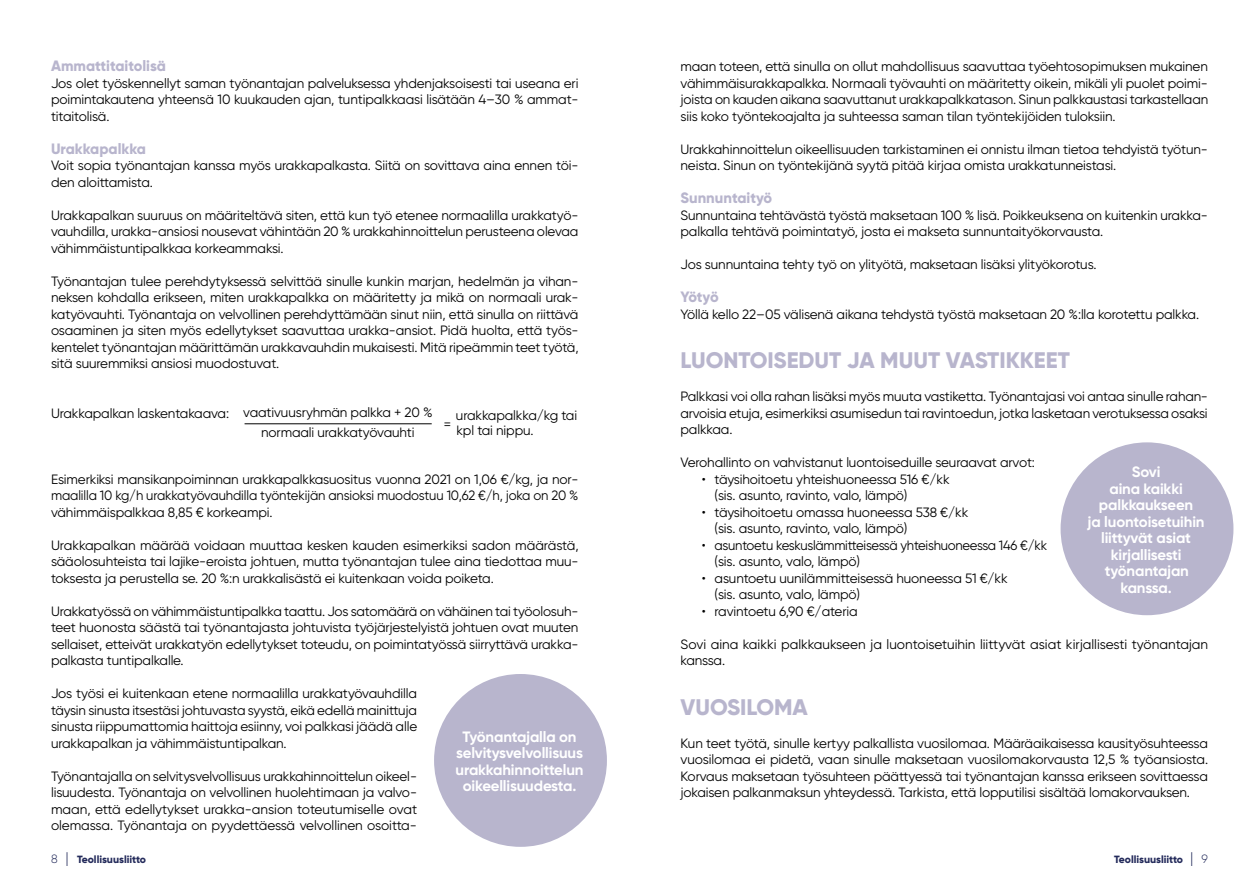
<style>
.page{position:relative;width:1259px;height:893px;background:#fff}
.page>*{position:absolute;margin:0;border:0;box-sizing:border-box;transform-origin:0 0}
.t1{font:800 22.5px "Gilroy";color:#b8b5cd}
.t2{font:700 15px/16.5px "Gilroy";letter-spacing:-.01em;color:#fff;text-align:center}
.t3{font:800 15px "Gilroy";color:#b8b5cd}
.t4{font:13.5px/16.5px "Gilroy";letter-spacing:-.01em;color:#000;text-align:justify}
.t5{font:800 10.5px "Gilroy";letter-spacing:-.005em;color:#242b5b}
.s1{font-weight:300;font-size:12px}
.s2{font-weight:300;font-size:15px}
</style>
<div class="page">
<div style="left:434px;top:674px;width:173px;height:173px;background:#b8b5cd;border-radius:50%"></div>
<div style="left:1060px;top:442px;width:173px;height:173px;background:#b8b5cd;border-radius:50%"></div>
<hr style="left:244px;top:423px;width:188px;height:1px;background:#000">
<p class="t3" style="left:51px;top:57px;width:116px">Ammattitaitolisä</p>
<p class="t4" style="left:51px;top:75px;width:529px">Jos olet työskennellyt saman työnantajan palveluksessa yhdenjaksoisesti tai useana eri poimintakautena yhteensä 10 kuukauden ajan, tuntipalkkaasi lisätään 4–30 % ammat&shy;titaitolisä.</p>
<p class="t3" style="left:51px;top:139px;width:96px">Urakkapalkka</p>
<p class="t4" style="left:51px;top:157px;width:529px">Voit sopia työnantajan kanssa myös urakkapalkasta. Siitä on sovittava aina ennen töi&shy;den aloittamista.</p>
<p class="t4" style="left:51px;top:207px;width:529px">Urakkapalkan suuruus on määriteltävä siten, että kun työ etenee normaalilla urakkatyö&shy;vauhdilla, urakka-ansiosi nousevat vähintään 20 % urakkahinnoittelun perusteena olevaa vähimmäistuntipalkkaa korkeammaksi.</p>
<p class="t4" style="left:51px;top:273px;width:529px">Työnantajan tulee perehdytyksessä selvittää sinulle kunkin marjan, hedelmän ja vihan&shy;neksen kohdalla erikseen, miten urakkapalkka on määritetty ja mikä on normaali urak&shy;katyövauhti. Työnantaja on velvollinen perehdyttämään sinut niin, että sinulla on riittävä osaaminen ja siten myös edellytykset saavuttaa urakka-ansiot. Pidä huolta, että työs&shy;kentelet työnantajan määrittämän urakkavauhdin mukaisesti. Mitä ripeämmin teet työtä, sitä suuremmiksi ansiosi muodostuvat.</p>
<p class="t4" style="left:51px;top:405px;width:180px">Urakkapalkan laskentakaava:</p>
<p class="t4" style="left:243px;top:403px;width:191px;line-height:19.2px;text-align:center">vaativuusryhmän palkka + 20 % normaali urakkatyövauhti</p>
<p class="t4" style="left:456px;top:408px;width:123px;line-height:15px">urakkapalkka/kg tai kpl tai nippu.</p>
<p class="t4" style="left:444px;top:416px;width:9px">=</p>
<p class="t4" style="left:51px;top:471px;width:529px">Esimerkiksi mansikanpoiminnan urakkapalkkasuositus vuonna 2021 on 1,06 €/kg, ja nor&shy;maalilla 10 kg/h urakkatyövauhdilla työntekijän ansioksi muodostuu 10,62 €/h, joka on 20 % vähimmäispalkkaa 8,85 € korkeampi.</p>
<p class="t4" style="left:51px;top:537px;width:529px">Urakkapalkan määrää voidaan muuttaa kesken kauden esimerkiksi sadon määrästä, sääolosuhteista tai lajike-eroista johtuen, mutta työnantajan tulee aina tiedottaa muu&shy;toksesta ja perustella se. 20 %:n urakkalisästä ei kuitenkaan voida poiketa.</p>
<p class="t4" style="left:51px;top:603px;width:529px">Urakkatyössä on vähimmäistuntipalkka taattu. Jos satomäärä on vähäinen tai työolosuh&shy;teet huonosta säästä tai työnantajasta johtuvista työjärjestelyistä johtuen ovat muuten sellaiset, etteivät urakkatyön edellytykset toteudu, on poimintatyössä siirryttävä urakka&shy;palkasta tuntipalkalle.</p>
<p class="t4" style="left:51px;top:685px;width:368px">Jos työsi ei kuitenkaan etene normaalilla urakkatyövauhdilla täysin sinusta itsestäsi johtuvasta syystä, eikä edellä mainittuja sinusta riippumattomia haittoja esiinny, voi palkkasi jäädä alle urakkapalkan ja vähimmäistuntipalkan.</p>
<p class="t4" style="left:51px;top:768px;width:367px">Työnantajalla on selvitysvelvollisuus urakkahinnoittelun oikeel&shy;lisuudesta. Työnantaja on velvollinen huolehtimaan ja valvo&shy;maan, että edellytykset urakka-ansion toteutumiselle ovat olemassa. Työnantaja on pyydettäessä velvollinen osoitta-</p>
<p class="t2" style="left:455px;top:728px;width:129px">Työnantajalla on selvitysvelvollisuus urakkahinnoittelun oikeellisuudesta.</p>
<p class="t4" style="left:680px;top:58px;width:529px">maan toteen, että sinulla on ollut mahdollisuus saavuttaa työehtosopimuksen mukainen vähimmäisurakkapalkka. Normaali työvauhti on määritetty oikein, mikäli yli puolet poimi&shy;joista on kauden aikana saavuttanut urakkapalkkatason. Sinun palkkaustasi tarkastellaan siis koko työntekoajalta ja suhteessa saman tilan työntekijöiden tuloksiin.</p>
<p class="t4" style="left:680px;top:141px;width:529px">Urakkahinnoittelun oikeellisuuden tarkistaminen ei onnistu ilman tietoa tehdyistä työtun&shy;neista. Sinun on työntekijänä syytä pitää kirjaa omista urakkatunneistasi.</p>
<p class="t3" style="left:680px;top:189px;width:93px">Sunnuntaityö</p>
<p class="t4" style="left:680px;top:207px;width:529px">Sunnuntaina tehtävästä työstä maksetaan 100 % lisä. Poikkeuksena on kuitenkin urakka&shy;palkalla tehtävä poimintatyö, josta ei makseta sunnuntaityökorvausta.</p>
<p class="t4" style="left:680px;top:256px;width:418px">Jos sunnuntaina tehty työ on ylityötä, maksetaan lisäksi ylityökorotus.</p>
<p class="t3" style="left:680px;top:288px;width:40px">Yötyö</p>
<p class="t4" style="left:680px;top:306px;width:520px">Yöllä kello 22–05 välisenä aikana tehdystä työstä maksetaan 20 %:lla korotettu palkka.</p>
<h1 class="t1" style="left:680px;top:346px;width:391px">LUONTOISEDUT JA MUUT VASTIKKEET</h1>
<p class="t4" style="left:680px;top:388px;width:529px">Palkkasi voi olla rahan lisäksi myös muuta vastiketta. Työnantajasi voi antaa sinulle rahan&shy;arvoisia etuja, esimerkiksi asumisedun tai ravintoedun, jotka lasketaan verotuksessa osaksi palkkaa.</p>
<p class="t4" style="left:680px;top:454px;width:356px">Verohallinto on vahvistanut luontoiseduille seuraavat arvot:</p>
<p class="t4" style="left:714px;top:471px;width:237px;text-indent:-13px">• täysihoitoetu yhteishuoneessa 516 €/kk (sis. asunto, ravinto, valo, lämpö)</p>
<p class="t4" style="left:714px;top:504px;width:255px;text-indent:-13px">• täysihoitoetu omassa huoneessa 538 €/kk (sis. asunto, ravinto, valo, lämpö)</p>
<p class="t4" style="left:714px;top:537px;width:334px;text-indent:-13px">• asuntoetu keskuslämmitteisessä yhteishuoneessa 146 €/kk (sis. asunto, valo, lämpö)</p>
<p class="t4" style="left:714px;top:570px;width:295px;text-indent:-13px">• asuntoetu uunilämmitteisessä huoneessa 51 €/kk (sis. asunto, valo, lämpö)</p>
<p class="t4" style="left:702px;top:603px;width:157px">• ravintoetu 6,90 €/ateria</p>
<p class="t4" style="left:680px;top:636px;width:529px">Sovi aina kaikki palkkaukseen ja luontoisetuihin liittyvät asiat kirjallisesti työnantajan kanssa.</p>
<h1 class="t1" style="left:680px;top:693px;width:129px">VUOSILOMA</h1>
<p class="t4" style="left:680px;top:735px;width:529px">Kun teet työtä, sinulle kertyy palkallista vuosilomaa. Määräaikaisessa kausityösuhteessa vuosilomaa ei pidetä, vaan sinulle maksetaan vuosilomakorvausta 12,5 % työansiosta.<br>Korvaus maksetaan työsuhteen päättyessä tai työnantajan kanssa erikseen sovittaessa jokaisen palkanmaksun yhteydessä. Tarkista, että lopputilisi sisältää lomakorvauksen.</p>
<p class="t2" style="left:1087px;top:463px;width:118px">Sovi<br>aina kaikki palkkaukseen<br>ja luontoisetuihin liittyvät asiat kirjallisesti työnantajan kanssa.</p>
<p class="t5" style="left:51px;top:853px;width:97px"><span class="s1">8</span> <span class="s2">|</span> Teollisuusliitto</p>
<p class="t5" style="left:1114px;top:853px;width:95px">Teollisuusliitto <span class="s2">|</span> <span class="s1">9</span></p>
</div>
